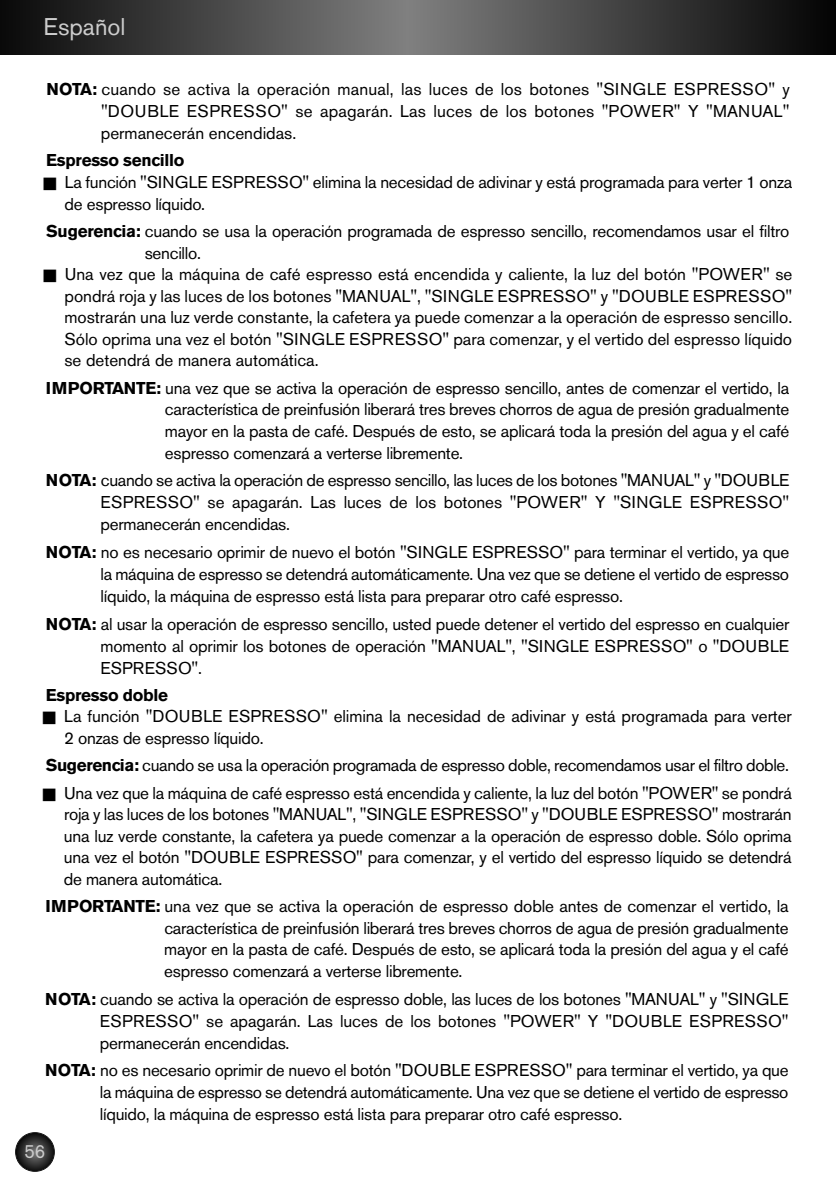
<style>
.page{position:relative;width:836px;height:1190px;background:#fff}
.page>*{position:absolute;margin:0;border:0;box-sizing:border-box;transform-origin:0 0}
.t1{font:24px "Akzidenz Grotesk BE";color:#ccc}
.t2{font:19px "Akzidenz Grotesk BE";color:#ccc;scale:.95 1}
.t3{font:17px/21.6px "Akzidenz Grotesk BE";letter-spacing:-.015em;color:#000;text-align:justify}
.t4{font:700 17px "Akzidenz Grotesk BE";letter-spacing:-.015em;color:#000}
.s1{font-weight:700}
</style>
<div class="page">
<svg style="left:0;top:0;width:835px;height:55px;background:#424242"></svg>
<svg style="left:16px;top:1133px;width:38px;height:38px"></svg>
<div style="left:15px;top:1132px;width:40px;height:40px;border:2px solid #000;border-radius:50%"></div>
<h1 class="t1" style="left:43px;top:18px;width:83px">Español</h1>
<p class="t3" style="left:101px;top:80px;width:690px;text-indent:-55px"><span class="s1">NOTA:</span> cuando se activa la operación manual, las luces de los botones "SINGLE ESPRESSO" y "DOUBLE ESPRESSO" se apagarán. Las luces de los botones "POWER" Y "MANUAL" permanecerán encendidas.</p>
<p class="t4" style="left:46px;top:154px;width:140px">Espresso sencillo</p>
<p class="t3" style="left:65px;top:173px;width:729px;text-indent:-21px">■ La función "SINGLE ESPRESSO" elimina la necesidad de adivinar y está programada para verter 1 onza de espresso líquido.</p>
<p class="t3" style="left:145px;top:222px;width:646px;text-indent:-98px"><span class="s1">Sugerencia:</span> cuando se usa la operación programada de espresso sencillo, recomendamos usar el filtro sencillo.</p>
<p class="t3" style="left:64px;top:265px;width:729px;text-indent:-21px">■ Una vez que la máquina de café espresso está encendida y caliente, la luz del botón "POWER" se pondrá roja y las luces de los botones "MANUAL", "SINGLE ESPRESSO" y "DOUBLE ESPRESSO" mostrarán una luz verde constante, la cafetera ya puede comenzar a la operación de espresso sencillo.<br>Sólo oprima una vez el botón "SINGLE ESPRESSO" para comenzar, y el vertido del espresso líquido se detendrá de manera automática.</p>
<p class="t3" style="left:165px;top:379px;width:625px;text-indent:-119px"><span class="s1">IMPORTANTE:</span> una vez que se activa la operación de espresso sencillo, antes de comenzar el vertido, la característica de preinfusión liberará tres breves chorros de agua de presión gradualmente mayor en la pasta de café. Después de esto, se aplicará toda la presión del agua y el café espresso comenzará a verterse libremente.</p>
<p class="t3" style="left:100px;top:471px;width:690px;text-indent:-55px"><span class="s1">NOTA:</span> cuando se activa la operación de espresso sencillo, las luces de los botones "MANUAL" y "DOUBLE ESPRESSO" se apagarán. Las luces de los botones "POWER" Y "SINGLE ESPRESSO" permanecerán encendidas.</p>
<p class="t3" style="left:100px;top:543px;width:690px;text-indent:-55px"><span class="s1">NOTA:</span> no es necesario oprimir de nuevo el botón "SINGLE ESPRESSO" para terminar el vertido, ya que la máquina de espresso se detendrá automáticamente. Una vez que se detiene el vertido de espresso líquido, la máquina de espresso está lista para preparar otro café espresso.</p>
<p class="t3" style="left:100px;top:614px;width:690px;text-indent:-55px"><span class="s1">NOTA:</span> al usar la operación de espresso sencillo, usted puede detener el vertido del espresso en cualquier momento al oprimir los botones de operación "MANUAL", "SINGLE ESPRESSO" o "DOUBLE ESPRESSO".</p>
<p class="t4" style="left:46px;top:688px;width:124px">Espresso doble</p>
<p class="t3" style="left:64px;top:707px;width:729px;text-indent:-21px">■ La función "DOUBLE ESPRESSO" elimina la necesidad de adivinar y está programada para verter<br>2 onzas de espresso líquido.</p>
<p class="t3" style="left:46px;top:756px;width:744px"><span class="s1">Sugerencia:</span> cuando se usa la operación programada de espresso doble, recomendamos usar el filtro doble.</p>
<p class="t3" style="left:64px;top:784px;width:729px;text-indent:-21px">■ Una vez que la máquina de café espresso está encendida y caliente, la luz del botón "POWER" se pondrá roja y las luces de los botones "MANUAL", "SINGLE ESPRESSO" y "DOUBLE ESPRESSO" mostrarán una luz verde constante, la cafetera ya puede comenzar a la operación de espresso doble. Sólo oprima una vez el botón "DOUBLE ESPRESSO" para comenzar, y el vertido del espresso líquido se detendrá de manera automática.</p>
<p class="t3" style="left:164px;top:897px;width:625px;text-indent:-119px"><span class="s1">IMPORTANTE:</span> una vez que se activa la operación de espresso doble antes de comenzar el vertido, la característica de preinfusión liberará tres breves chorros de agua de presión gradualmente mayor en la pasta de café. Después de esto, se aplicará toda la presión del agua y el café espresso comenzará a verterse libremente.</p>
<p class="t3" style="left:100px;top:989px;width:690px;text-indent:-55px"><span class="s1">NOTA:</span> cuando se activa la operación de espresso doble, las luces de los botones "MANUAL" y "SINGLE ESPRESSO" se apagarán. Las luces de los botones "POWER" Y "DOUBLE ESPRESSO" permanecerán encendidas.</p>
<p class="t3" style="left:100px;top:1061px;width:690px;text-indent:-55px"><span class="s1">NOTA:</span> no es necesario oprimir de nuevo el botón "DOUBLE ESPRESSO" para terminar el vertido, ya que la máquina de espresso se detendrá automáticamente. Una vez que se detiene el vertido de espresso líquido, la máquina de espresso está lista para preparar otro café espresso.</p>
<p class="t2" style="left:25px;top:1144px;width:23px">56</p>
</div>
